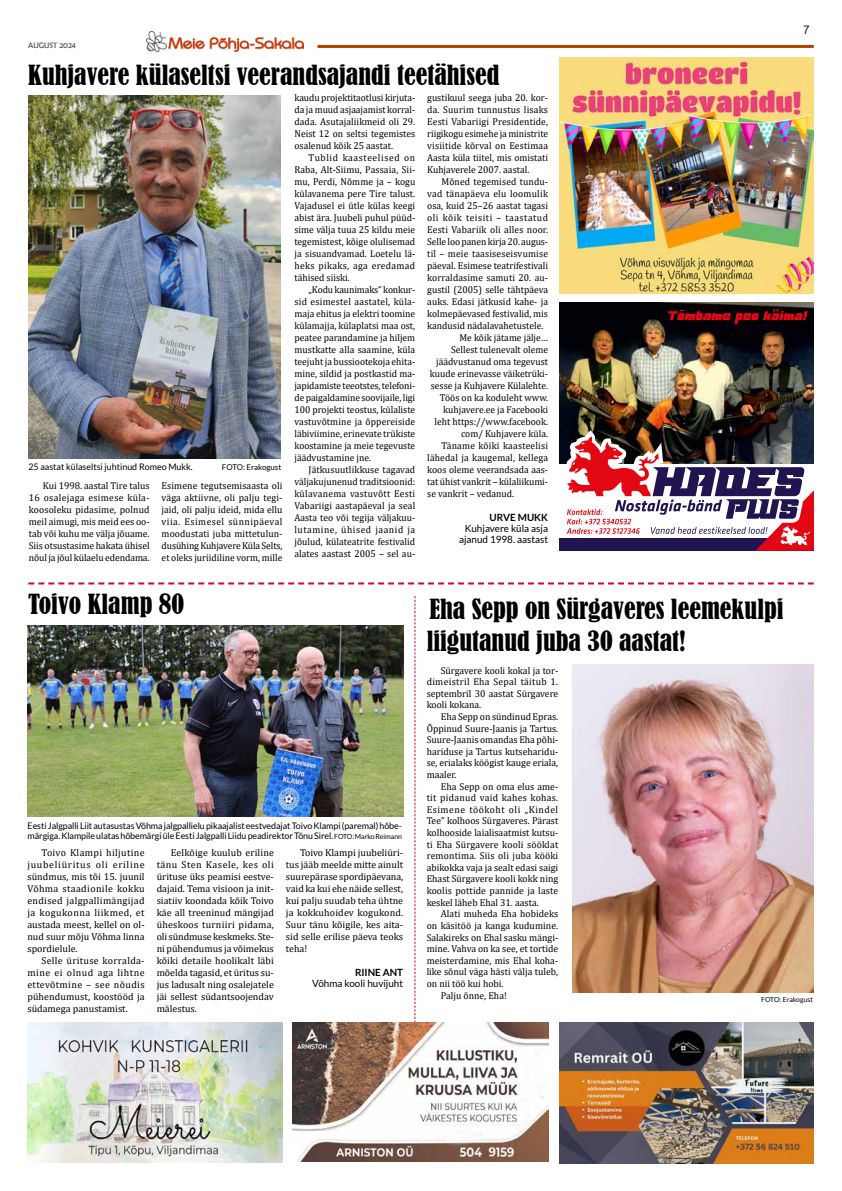
<style>
.page{position:relative;width:842px;height:1191px;background:#fff}
.page>*{position:absolute;margin:0;border:0;box-sizing:border-box;transform-origin:0 0}
.t1{font:condensed 26px/32px "Bernard";color:#000}
.t2{font:12px "Arial";color:#282827}
.t3{font:10px/12px "Cambria";color:#000;text-align:justify}
.t4{font:10px/12px "Cambria";color:#000;text-align:justify;scale:.96 1}
.t5{font:10px/11px "Lato";color:#000;text-align:center}
.t6{font:10px "Cambria";letter-spacing:.02em;color:#000;scale:.96 1}
.t7{font:10px "Cambria";letter-spacing:.05em;color:#000;scale:.96 1}
.t8{font:10px "Cambria";letter-spacing:.025em;color:#000;scale:.96 1}
.t9{font:700 10px "Lato";color:#000}
.t10{font:9px/10px "Lato";letter-spacing:-.01em;color:#000}
.t11{font:8px "Lato";color:#000}
.t12{font:8px "Berlin Sans FB";color:#5c5c5b}
.t13{font:7px "Lato";color:#000}
.s1{font-size:7px}
</style>
<div class="page">
<hr style="left:317px;top:45px;width:497px;height:3px;background:#b34200">
<img style="left:146px;top:31px;width:158px;height:21px">
<svg style="left:415px;top:596px;width:1px;height:426px"></svg>
<img style="left:29px;top:95px;width:252px;height:363px">
<img style="left:572px;top:665px;width:242px;height:327px">
<img style="left:28px;top:625px;width:375px;height:191px">
<img style="left:28px;top:1022px;width:255px;height:140px">
<img style="left:293px;top:1022px;width:255px;height:140px">
<svg style="left:28px;top:582px;width:786px;height:2px"></svg>
<img style="left:559px;top:57px;width:255px;height:237px">
<img style="left:559px;top:1022px;width:255px;height:141px">
<img style="left:559px;top:303px;width:254px;height:160px">
<svg style="left:667px;top:309px;width:141px;height:15px;background:#54020a"></svg>
<svg style="left:561px;top:430px;width:252px;height:120px"></svg>
<p class="t12" style="left:28px;top:41px;width:49px">AUGUST 2024</p>
<h1 class="t1" style="left:28px;top:59px;width:473px">Kuhjavere külaseltsi veerandsajandi teetähised</h1>
<p class="t10" style="left:28px;top:461px;width:166px">25 aastat külaseltsi juhtinud Romeo Mukk.</p>
<p class="t11" style="left:222px;top:462px;width:61px">FOTO: Erakogust</p>
<p class="t3" style="left:29px;top:479px;width:122px;text-indent:14px">Kui 1998. aastal Tire talus 16 osalejaga esimese küla&shy;koosoleku pidasime, polnud meil aimugi, mis meid ees oo&shy;tab või kuhu me välja jõuame.<br>Siis otsustasime hakata ühisel nõul ja jõul külaelu edendama.</p>
<p class="t3" style="left:162px;top:480px;width:122px">Esimene tegutsemisaasta oli väga aktiivne, oli palju tegi&shy;jaid, oli palju ideid, mida ellu viia. Esimesel sünnipäeval moodustati juba mittetulun&shy;dusühing Kuhjavere Küla Selts, et oleks juriidiline vorm, mille</p>
<h1 class="t1" style="left:28px;top:589px;width:158px">Toivo Klamp 80</h1>
<p class="t4" style="left:294px;top:92px;width:127px">kaudu projektitaotlusi kirjuta&shy;da ja muud asjaajamist korral&shy;dada. Asutajaliikmeid oli 29.<br>Neist 12 on seltsi tegemistes osalenud kõik 25 aastat.</p>
<p class="t4" style="left:294px;top:152px;width:127px;text-indent:14px">Tublid kaasteelised on Raba, Alt-Siimu, Passaia, Sii&shy;mu, Perdi, Nõmme ja – kogu külavanema pere Tire talust.<br>Vajadusel ei ütle külas keegi abist ära. Juubeli puhul püüd&shy;sime välja tuua 25 kildu meie tegemistest, kõige olulisemad ja sisuandvamad. Loetelu lä&shy;heks pikaks, aga eredamad tähised siiski.</p>
<p class="t4" style="left:294px;top:284px;width:127px;text-indent:14px">„Kodu kaunimaks“ konkur&shy;sid esimestel aastatel, küla&shy;maja ehitus ja elektri toomine külamajja, külaplatsi maa ost, peatee parandamine ja hiljem mustkatte alla saamine, küla teejuht ja bussiootekoja ehita&shy;mine, sildid ja postkastid ma&shy;japidamiste teeotstes, telefoni&shy;de paigaldamine soovijaile, ligi 100 projekti teostus, külaliste vastuvõtmine ja õppereiside läbiviimine, erinevate trükiste koostamine ja meie tegevuste jäädvustamine jne.</p>
<p class="t4" style="left:294px;top:464px;width:127px;text-indent:14px">Jätkusuutlikkuse tagavad väljakujunenud traditsioonid: külavanema vastuvõtt Eesti Vabariigi aastapäeval ja seal Aasta teo või tegija väljakuu&shy;lutamine, ühised jaanid ja jõulud, külateatrite festivalid alates aastast 2005 – sel au-</p>
<p class="t4" style="left:427px;top:92px;width:127px">gustikuul seega juba 20. kor&shy;da. Suurim tunnustus lisaks Eesti Vabariigi Presidentide, riigikogu esimehe ja ministrite visiitide kõrval on Eestimaa Aasta küla tiitel, mis omistati Kuhjaverele 2007. aastal.</p>
<p class="t4" style="left:441px;top:176px;width:113px">Mõned tegemised tundu-</p>
<p class="t8" style="left:427px;top:188px;width:127px">vad tänapäeva elu loomulik</p>
<p class="t4" style="left:427px;top:200px;width:127px">osa, kuid 25–26 aastat tagasi</p>
<p class="t7" style="left:427px;top:212px;width:127px">oli kõik teisiti – taastatud</p>
<p class="t4" style="left:427px;top:224px;width:127px">Eesti Vabariik oli alles noor.</p>
<p class="t4" style="left:427px;top:236px;width:127px">Selle loo panen kirja 20. augus-</p>
<p class="t6" style="left:427px;top:248px;width:127px">til – meie taasiseseisvumise</p>
<p class="t4" style="left:427px;top:260px;width:127px">päeval. Esimese teatrifestivali</p>
<p class="t4" style="left:427px;top:272px;width:127px">korraldasime samuti 20. au-</p>
<p class="t4" style="left:427px;top:284px;width:127px">gustil (2005) selle tähtpäeva</p>
<p class="t4" style="left:427px;top:296px;width:127px">auks. Edasi jätkusid kahe- ja</p>
<p class="t4" style="left:427px;top:308px;width:127px">kolmepäevased festivalid, mis</p>
<p class="t4" style="left:427px;top:320px;width:122px">kandusid nädalavahetustele.</p>
<p class="t4" style="left:459px;top:332px;width:94px">Me kõik jätame jälje…</p>
<p class="t4" style="left:451px;top:344px;width:102px">Sellest tulenevalt oleme</p>
<p class="t4" style="left:436px;top:356px;width:118px">jäädvustanud oma tegevust</p>
<p class="t4" style="left:430px;top:368px;width:125px">kuude erinevasse väiketrüki-</p>
<p class="t4" style="left:431px;top:380px;width:124px">sesse ja Kuhjavere Külalehte.</p>
<p class="t4" style="left:440px;top:392px;width:114px">Töös on ka koduleht www.</p>
<p class="t4" style="left:443px;top:404px;width:111px">kuhjavere.ee ja Facebooki</p>
<p class="t4" style="left:434px;top:416px;width:120px">leht https://www.facebook.</p>
<p class="t4" style="left:461px;top:428px;width:92px">com/ Kuhjavere küla.</p>
<p class="t6" style="left:441px;top:440px;width:113px">Täname kõiki kaasteelisi</p>
<p class="t4" style="left:427px;top:452px;width:127px">lähedal ja kaugemal, kellega</p>
<p class="t4" style="left:427px;top:464px;width:127px">koos oleme veerandsada aas-</p>
<p class="t4" style="left:427px;top:476px;width:127px">tat ühist vankrit – külaliikumi-</p>
<p class="t4" style="left:427px;top:488px;width:92px">se vankrit – vedanud.</p>
<p class="t9" style="left:489px;top:512px;width:60px">URVE MUKK</p>
<p class="t5" style="left:459px;top:523px;width:91px">Kuhjavere küla asja ajanud 1998. aastast</p>
<h1 class="t1" style="left:427px;top:593px;width:358px">Eha Sepp on Sürgaveres leemekulpi liigutanud juba 30 aastat!</h1>
<p class="t2" style="left:803px;top:22px;width:8px">7</p>
<p class="t10" style="left:28px;top:820px;width:376px">Eesti Jalgpalli Liit autasustas Võhma jalgpallielu pikaajalist eestvedajat Toivo Klampi (paremal) hõbe&shy;märgiga. Klampile ulatas hõbemärgi üle Eesti Jalgpalli Liidu peadirektor Tõnu Sirel. <span class="s1">FOTO: Marko Reimann</span></p>
<p class="t3" style="left:27px;top:846px;width:119px;text-indent:14px">Toivo Klampi hiljutine juubeliüritus oli eriline sündmus, mis tõi 15. juunil Võhma staadionile kokku endised jalgpallimängijad ja kogukonna liikmed, et austada meest, kellel on ol&shy;nud suur mõju Võhma linna spordielule.</p>
<p class="t3" style="left:27px;top:954px;width:119px;text-indent:14px">Selle ürituse korralda&shy;mine ei olnud aga lihtne ettevõtmine – see nõudis pühendumust, koostööd ja südamega panustamist.</p>
<p class="t3" style="left:157px;top:846px;width:119px;text-indent:14px">Eelkõige kuulub eriline tänu Sten Kasele, kes oli ürituse üks peamisi eestve&shy;dajaid. Tema visioon ja init&shy;siatiiv koondada kõik Toivo käe all treeninud mängijad üheskoos turniiri pidama, oli sündmuse keskmeks. Ste&shy;ni pühendumus ja võimekus kõiki detaile hoolikalt läbi mõelda tagasid, et üritus su&shy;jus ladusalt ning osalejatele jäi sellest südantsoojendav mälestus.</p>
<p class="t3" style="left:286px;top:846px;width:119px;text-indent:14px">Toivo Klampi juubeliüri&shy;tus jääb meelde mitte ainult suurepärase spordipäevana, vaid ka kui ehe näide sellest, kui palju suudab teha ühtne ja kokkuhoidev kogukond.<br>Suur tänu kõigile, kes aita&shy;sid selle erilise päeva teoks teha!</p>
<p class="t9" style="left:355px;top:966px;width:50px">RIINE ANT</p>
<p class="t5" style="left:312px;top:977px;width:92px">Võhma kooli huvijuht</p>
<p class="t3" style="left:427px;top:664px;width:133px;line-height:11.6px;text-indent:14px">Sürgavere kooli kokal ja tor&shy;dimeistril Eha Sepal täitub 1. septembril 30 aastat Sürgavere kooli kokana.</p>
<p class="t3" style="left:427px;top:711px;width:133px;line-height:11.6px;text-indent:14px">Eha Sepp on sündinud Epras.<br>Õppinud Suure-Jaanis ja Tartus.<br>Suure-Jaanis omandas Eha põhi&shy;hariduse ja Tartus kutseharidu&shy;se, erialaks köögist kauge eriala, maaler.</p>
<p class="t3" style="left:427px;top:780px;width:133px;line-height:11.6px;text-indent:14px">Eha Sepp on oma elus ame&shy;tit pidanud vaid kahes kohas.<br>Esimene töökoht oli „Kindel Tee“ kolhoos Sürgaveres. Pärast kolhooside laialisaatmist kutsu&shy;ti Eha Sürgavere kooli sööklat remontima. Siis oli juba kööki abikokka vaja ja sealt edasi saigi Ehast Sürgavere kooli kokk ning koolis pottide pannide ja laste keskel läheb Ehal 31. aasta.</p>
<p class="t3" style="left:441px;top:908px;width:119px">Alati muheda Eha hobideks</p>
<p class="t3" style="left:427px;top:919px;width:133px">on käsitöö ja kanga kudumine.</p>
<p class="t3" style="left:427px;top:931px;width:133px">Salakireks on Ehal sasku mängi-</p>
<p class="t3" style="left:427px;top:942px;width:133px">mine. Vahva on ka see, et tortide</p>
<p class="t3" style="left:427px;top:954px;width:133px">meisterdamine, mis Ehal koha-</p>
<p class="t3" style="left:427px;top:966px;width:133px">like sõnul väga hästi välja tuleb,</p>
<p class="t3" style="left:427px;top:977px;width:78px">on nii töö kui hobi.</p>
<p class="t3" style="left:441px;top:989px;width:68px">Palju õnne, Eha!</p>
<p class="t13" style="left:761px;top:995px;width:53px">FOTO: Erakogust</p>
</div>
